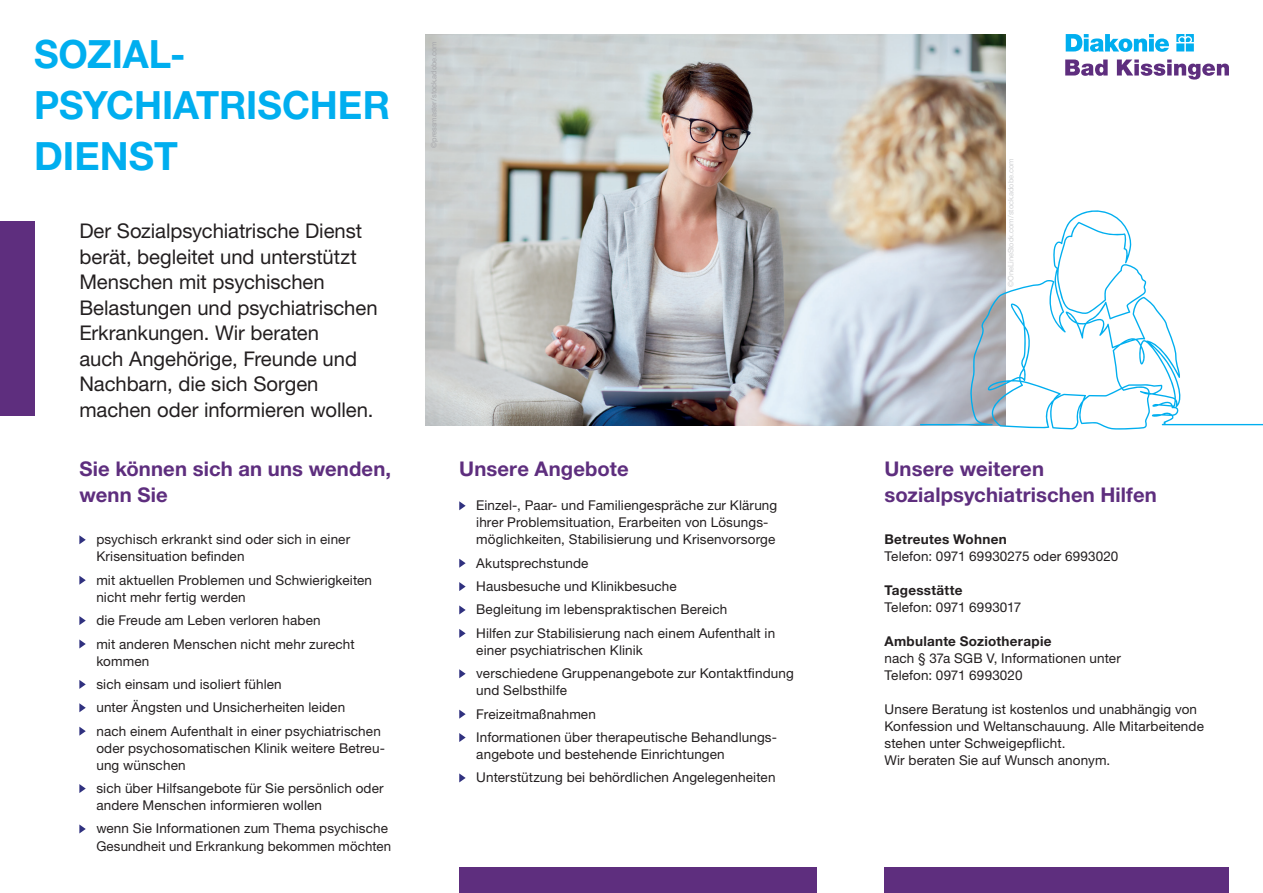
<style>
.page{position:relative;width:1263px;height:893px;background:#fff}
.page>*{position:absolute;margin:0;border:0;box-sizing:border-box;transform-origin:0 0}
.t1{font:700 39px/51px "Helvetica Neue LT Pro";color:#00aeef}
.t2{font:20.25px/25.5px "Helvetica Neue LT Pro";letter-spacing:-.005em;color:#231f20}
.t3{font:700 20.25px/25.5px "Helvetica Neue LT Pro";letter-spacing:.005em;color:#5e2e7e}
.t4{font:13.5px/17px "Helvetica Neue LT Pro";letter-spacing:.01em;color:#231f20}
.t5{font:700 13.5px "Helvetica Neue LT Pro";letter-spacing:.02em;color:#231f20}
.t6{font:7.5px "Helvetica Neue LT Pro";letter-spacing:-.015em;color:#d1d2d4}
.t7{font:7.5px "Helvetica Neue LT Pro";letter-spacing:-.015em;color:#a8a9ad}
</style>
<div class="page">
<img style="left:425px;top:34px;width:580px;height:391px">
<svg style="left:459px;top:501px;width:7px;height:9px"></svg>
<svg style="left:459px;top:559px;width:7px;height:9px"></svg>
<svg style="left:459px;top:582px;width:7px;height:9px"></svg>
<svg style="left:459px;top:605px;width:7px;height:9px"></svg>
<svg style="left:459px;top:629px;width:7px;height:9px"></svg>
<svg style="left:459px;top:669px;width:7px;height:9px"></svg>
<svg style="left:459px;top:710px;width:7px;height:9px"></svg>
<svg style="left:459px;top:733px;width:7px;height:9px"></svg>
<svg style="left:459px;top:773px;width:7px;height:9px"></svg>
<svg style="left:79px;top:535px;width:7px;height:9px"></svg>
<svg style="left:79px;top:576px;width:7px;height:9px"></svg>
<svg style="left:79px;top:616px;width:7px;height:9px"></svg>
<svg style="left:79px;top:639px;width:7px;height:9px"></svg>
<svg style="left:79px;top:680px;width:7px;height:9px"></svg>
<svg style="left:79px;top:703px;width:7px;height:9px"></svg>
<svg style="left:79px;top:727px;width:7px;height:9px"></svg>
<svg style="left:79px;top:784px;width:7px;height:9px"></svg>
<svg style="left:79px;top:824px;width:7px;height:9px"></svg>
<div style="left:0;top:221px;width:34px;height:195px;background:#5e2e7e"></div>
<div style="left:459px;top:867px;width:357px;height:26px;background:#5e2e7e"></div>
<div style="left:884px;top:867px;width:345px;height:26px;background:#5e2e7e"></div>
<svg style="left:1065px;top:60px;width:43px;height:16px"></svg>
<svg style="left:1117px;top:60px;width:112px;height:20px"></svg>
<svg style="left:1066px;top:34px;width:128px;height:18px"></svg>
<svg style="left:920px;top:208px;width:343px;height:222px"></svg>
<h1 class="t1" style="left:34px;top:28px;width:357px">SOZIAL-<br>PSYCHIATRISCHER<br>DIENST</h1>
<p class="t2" style="left:79px;top:218px;width:300px">Der Sozialpsychiatrische Dienst berät, begleitet und unterstützt<br>Menschen mit psychischen<br>Belastungen und psychiatrischen<br>Erkrankungen. Wir beraten<br>auch Angehörige, Freunde und<br>Nachbarn, die sich Sorgen machen oder informieren wollen.</p>
<h2 class="t3" style="left:79px;top:456px;width:313px">Sie können sich an uns wenden, wenn Sie</h2>
<p class="t4" style="left:96px;top:531px;width:255px">psychisch erkrankt sind oder sich in einer<br>Krisensituation befinden</p>
<p class="t4" style="left:96px;top:571px;width:277px">mit aktuellen Problemen und Schwierigkeiten nicht mehr fertig werden</p>
<p class="t4" style="left:96px;top:608px;width:260px;line-height:23.4px">die Freude am Leben verloren haben<br>mit anderen Menschen nicht mehr zurecht</p>
<p class="t4" style="left:96px;top:649px;width:286px;line-height:23.4px">kommen<br>sich einsam und isoliert fühlen<br>unter Ängsten und Unsicherheiten leiden<br>nach einem Aufenthalt in einer psychiatrischen</p>
<p class="t4" style="left:96px;top:739px;width:290px">oder psychosomatischen Klinik weitere Betreu&shy;ung wünschen</p>
<p class="t4" style="left:96px;top:779px;width:289px">sich über Hilfsangebote für Sie persönlich oder andere Menschen informieren wollen</p>
<p class="t4" style="left:96px;top:820px;width:296px">wenn Sie Informationen zum Thema psychische<br>Gesundheit und Erkrankung bekommen möchten</p>
<p class="t7" style="left:429px;top:148px;width:108px;rotate:-90deg">©pressmaster/stock.adobe.com</p>
<h2 class="t3" style="left:459px;top:456px;width:171px">Unsere Angebote</h2>
<p class="t4" style="left:476px;top:497px;width:303px">Einzel-, Paar- und Familiengespräche zur Klärung ihrer Problemsituation, Erarbeiten von Lösungs&shy;möglichkeiten, Stabilisierung und Krisenvorsorge</p>
<p class="t4" style="left:476px;top:551px;width:300px;line-height:23.4px">Akutsprechstunde<br>Hausbesuche und Klinikbesuche<br>Begleitung im lebenspraktischen Bereich<br>Hilfen zur Stabilisierung nach einem Aufenthalt in</p>
<p class="t4" style="left:476px;top:638px;width:319px;line-height:23.4px">einer psychiatrischen Klinik<br>verschiedene Gruppenangebote zur Kontaktfindung</p>
<p class="t4" style="left:476px;top:678px;width:301px;line-height:23.4px">und Selbsthilfe<br>Freizeitmaßnahmen<br>Informationen über therapeutische Behandlungs-</p>
<p class="t4" style="left:476px;top:742px;width:301px;line-height:23.4px">angebote und bestehende Einrichtungen<br>Unterstützung bei behördlichen Angelegenheiten</p>
<p class="t6" style="left:1006px;top:287px;width:130px;rotate:-90deg">©OneLineStock.com/stock.adobe.com</p>
<h2 class="t3" style="left:884px;top:456px;width:274px">Unsere weiteren sozialpsychiatrischen Hilfen</h2>
<p class="t5" style="left:884px;top:531px;width:124px">Betreutes Wohnen</p>
<p class="t4" style="left:884px;top:548px;width:235px">Telefon: 0971 69930275 oder 6993020</p>
<p class="t5" style="left:884px;top:582px;width:79px">Tagesstätte</p>
<p class="t4" style="left:884px;top:599px;width:138px">Telefon: 0971 6993017</p>
<p class="t5" style="left:884px;top:633px;width:169px">Ambulante Soziotherapie</p>
<p class="t4" style="left:884px;top:650px;width:238px">nach § 37a SGB V, Informationen unter<br>Telefon: 0971 6993020</p>
<p class="t4" style="left:884px;top:701px;width:321px">Unsere Beratung ist kostenlos und unabhängig von Konfession und Weltanschauung. Alle Mitarbeitende stehen unter Schweigepflicht.<br>Wir beraten Sie auf Wunsch anonym.</p>
</div>
